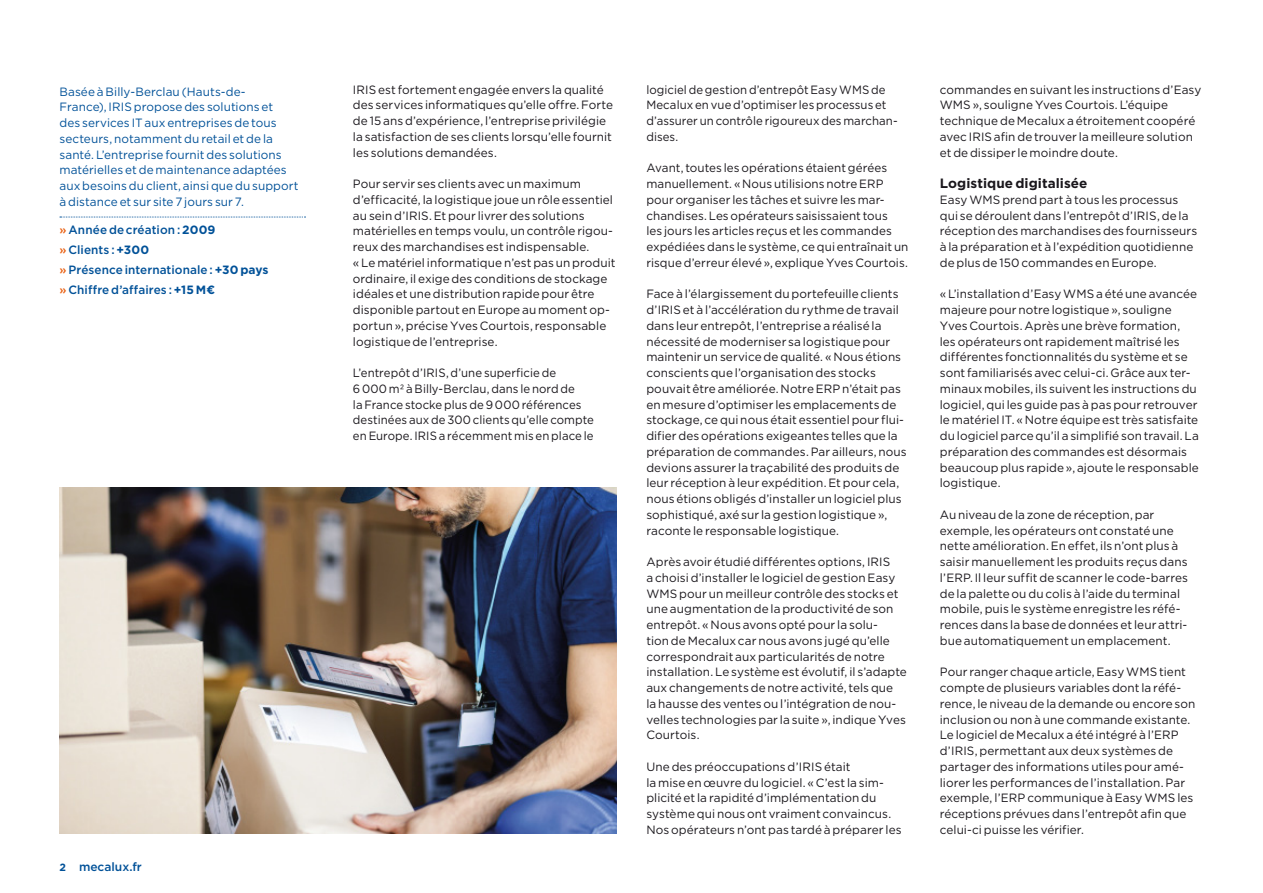
<style>
.page{position:relative;width:1263px;height:893px;background:#fff}
.page>*{position:absolute;margin:0;border:0;box-sizing:border-box;transform-origin:0 0}
.t1{font:700 13.5px "Gotham";letter-spacing:.005em;color:#1a171c}
.t2{font:12px/15.8px "Gotham";letter-spacing:.005em;color:#1a171c}
.t3{font:12px/15.8px "Gotham";letter-spacing:.005em;color:#1a171c;scale:.95 1}
.t4{font:12px/15.8px "Gotham";letter-spacing:.005em;color:#005198}
.t5{font:500 12px/20px "Gotham";letter-spacing:.005em;color:#005198}
.s1{color:#e95e0f}
.s2{font-weight:700}
.s3{font-weight:700;font-size:10.5px}
</style>
<div class="page">
<svg style="left:60px;top:217px;width:245px;height:1px"></svg>
<img style="left:60px;top:487px;width:556px;height:347px">
<p class="t4" style="left:60px;top:83px;width:241px">Basée à Billy-Berclau (Hauts-de-<br>France), IRIS propose des solutions et<br>des services IT aux entreprises de tous secteurs, notamment du retail et de la santé. L’entreprise fournit des solutions matérielles et de maintenance adaptées aux besoins du client, ainsi que du support à distance et sur site 7 jours sur 7.</p>
<p class="t5" style="left:60px;top:220px;width:211px"><span class="s1">»</span> Année de création : <span class="s2">2009<br></span><span class="s1">»</span> Clients : <span class="s2">+300<br></span><span class="s1">»</span> Présence internationale : <span class="s2">+30 pays </span><span class="s1">»</span> Chiffre d’affaires : <span class="s2">+15 M€</span></p>
<p class="t5" style="left:60px;top:856px;width:84px"><span class="s3">2</span> mecalux.fr</p>
<p class="t2" style="left:353px;top:81px;width:262px">IRIS est fortement engagée envers la qualité des services informatiques qu’elle offre. Forte de 15 ans d’expérience, l’entreprise privilégie la satisfaction de ses clients lorsqu’elle fournit les solutions demandées.</p>
<p class="t2" style="left:353px;top:176px;width:264px">Pour servir ses clients avec un maximum d’efficacité, la logistique joue un rôle essentiel au sein d’IRIS. Et pour livrer des solutions matérielles en temps voulu, un contrôle rigou&shy;reux des marchandises est indispensable.<br>« Le matériel informatique n’est pas un produit ordinaire, il exige des conditions de stockage idéales et une distribution rapide pour être disponible partout en Europe au moment op&shy;portun », précise Yves Courtois, responsable logistique de l’entreprise.</p>
<p class="t3" style="left:353px;top:365px;width:255px">L’entrepôt d’IRIS, d’une superficie de<br>6 000 m2 à Billy-Berclau, dans le nord de<br>la France stocke plus de 9 000 références destinées aux de 300 clients qu’elle compte en Europe. IRIS a récemment mis en place le</p>
<p class="t3" style="left:646px;top:81px;width:266px">logiciel de gestion d’entrepôt Easy WMS de Mecalux en vue d’optimiser les processus et d’assurer un contrôle rigoureux des marchan&shy;dises.</p>
<p class="t2" style="left:646px;top:160px;width:264px">Avant, toutes les opérations étaient gérées manuellement. « Nous utilisions notre ERP pour organiser les tâches et suivre les mar&shy;chandises. Les opérateurs saisissaient tous<br>les jours les articles reçus et les commandes expédiées dans le système, ce qui entraînait un risque d’erreur élevé », explique Yves Courtois.</p>
<p class="t2" style="left:646px;top:286px;width:262px">Face à l’élargissement du portefeuille clients d’IRIS et à l’accélération du rythme de travail dans leur entrepôt, l’entreprise a réalisé la nécessité de moderniser sa logistique pour maintenir un service de qualité. « Nous étions conscients que l’organisation des stocks pouvait être améliorée. Notre ERP n’était pas en mesure d’optimiser les emplacements de stockage, ce qui nous était essentiel pour flui&shy;difier des opérations exigeantes telles que la préparation de commandes. Par ailleurs, nous devions assurer la traçabilité des produits de leur réception à leur expédition. Et pour cela, nous étions obligés d’installer un logiciel plus sophistiqué, axé sur la gestion logistique », raconte le responsable logistique.</p>
<p class="t2" style="left:646px;top:554px;width:262px">Après avoir étudié différentes options, IRIS<br>a choisi d’installer le logiciel de gestion Easy WMS pour un meilleur contrôle des stocks et une augmentation de la productivité de son entrepôt. « Nous avons opté pour la solu-<br>tion de Mecalux car nous avons jugé qu’elle correspondrait aux particularités de notre installation. Le système est évolutif, il s’adapte aux changements de notre activité, tels que<br>la hausse des ventes ou l’intégration de nou&shy;velles technologies par la suite », indique Yves Courtois.</p>
<p class="t2" style="left:646px;top:758px;width:257px">Une des préoccupations d’IRIS était<br>la mise en œuvre du logiciel. « C’est la sim&shy;plicité et la rapidité d’implémentation du système qui nous ont vraiment convaincus.<br>Nos opérateurs n’ont pas tardé à préparer les</p>
<p class="t2" style="left:940px;top:81px;width:263px">commandes en suivant les instructions d’Easy WMS », souligne Yves Courtois. L’équipe technique de Mecalux a étroitement coopéré avec IRIS afin de trouver la meilleure solution et de dissiper le moindre doute.</p>
<p class="t1" style="left:940px;top:174px;width:149px">Logistique digitalisée</p>
<p class="t2" style="left:940px;top:191px;width:259px">Easy WMS prend part à tous les processus qui se déroulent dans l’entrepôt d’IRIS, de la réception des marchandises des fournisseurs à la préparation et à l’expédition quotidienne de plus de 150 commandes en Europe.</p>
<p class="t2" style="left:940px;top:286px;width:261px">« L’installation d’Easy WMS a été une avancée majeure pour notre logistique », souligne Yves Courtois. Après une brève formation, les opérateurs ont rapidement maîtrisé les différentes fonctionnalités du système et se sont familiarisés avec celui-ci. Grâce aux ter&shy;minaux mobiles, ils suivent les instructions du logiciel, qui les guide pas à pas pour retrouver le matériel IT. « Notre équipe est très satisfaite du logiciel parce qu’il a simplifié son travail. La préparation des commandes est désormais beaucoup plus rapide », ajoute le responsable logistique.</p>
<p class="t2" style="left:940px;top:506px;width:250px">Au niveau de la zone de réception, par exemple, les opérateurs ont constaté une nette amélioration. En effet, ils n’ont plus à saisir manuellement les produits reçus dans l’ERP. Il leur suffit de scanner le code-barres de la palette ou du colis à l’aide du terminal mobile, puis le système enregistre les réfé&shy;rences dans la base de données et leur attri&shy;bue automatiquement un emplacement.</p>
<p class="t2" style="left:940px;top:664px;width:257px">Pour ranger chaque article, Easy WMS tient compte de plusieurs variables dont la réfé&shy;rence, le niveau de la demande ou encore son inclusion ou non à une commande existante.<br>Le logiciel de Mecalux a été intégré à l’ERP d’IRIS, permettant aux deux systèmes de partager des informations utiles pour amé&shy;liorer les performances de l’installation. Par exemple, l’ERP communique à Easy WMS les réceptions prévues dans l’entrepôt afin que celui-ci puisse les vérifier.</p>
</div>
